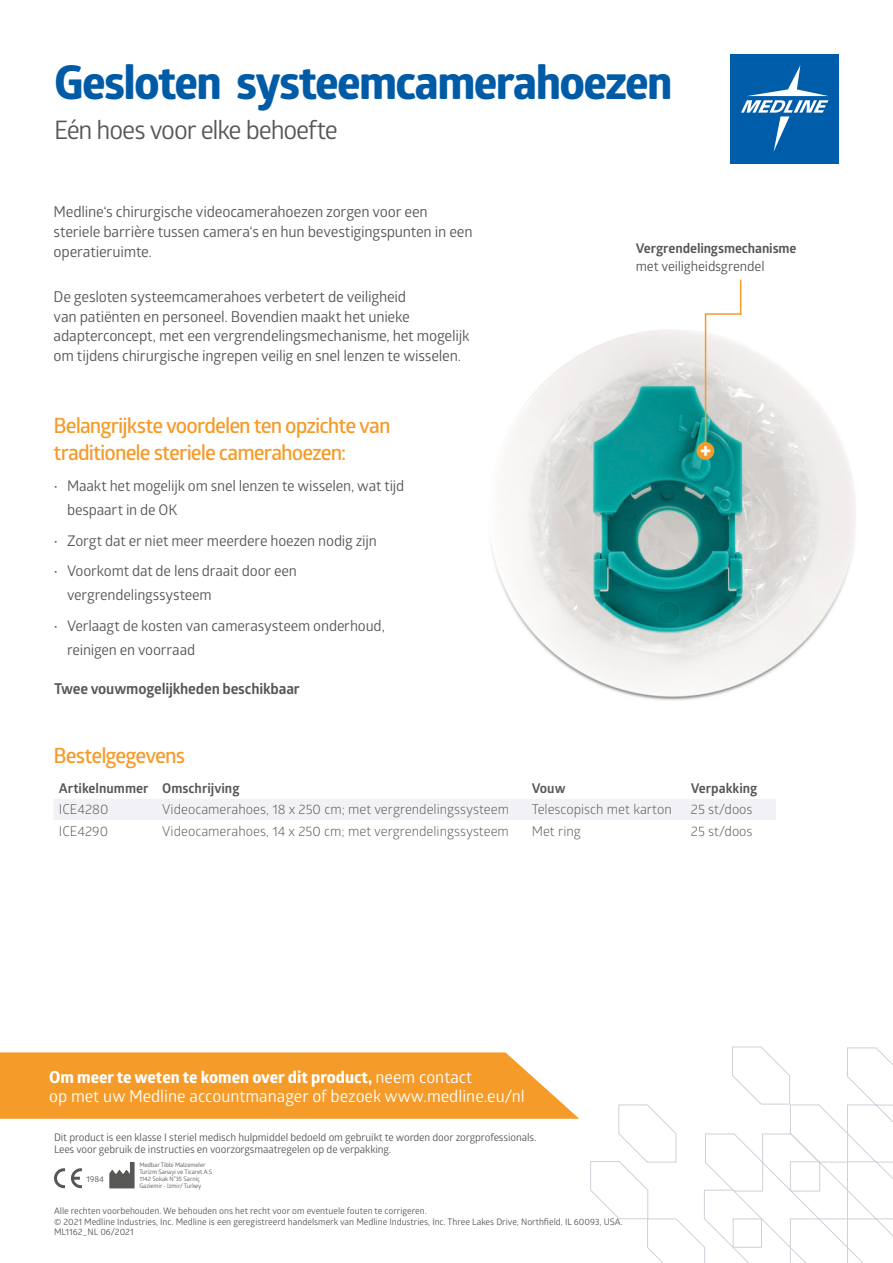
<style>
.page{position:relative;width:893px;height:1263px;background:#fff}
.page>*{position:absolute;margin:0;border:0;box-sizing:border-box;transform-origin:0 0}
.MEDLINE_-_Headline{font:700 46.5px "Globerx";letter-spacing:-.035em;color:#005ba7}
.MEDLINE_-_Headline-2{font:25.5px "Glober";letter-spacing:-.045em;color:#575756}
.t1{font:700 24.45px "Globerx";color:#fff}
.MEDLINE_-_Sub-Headli{font:600 21px/27px "Glober";letter-spacing:-.045em;color:#f59b2a}
.MEDLINE_-_CTA{font:16.5px "Glober";color:#fff}
.MEDLINE_-_CTA-2{font:700 16.5px "Globerx";color:#fff}
.MEDLINE_-_Body_-_bul{font:15px/19.5px "Glober";letter-spacing:-.015em;color:#575756}
.MEDLINE_-_Body_-_bul-2{font:700 15px "Glober";letter-spacing:-.01em;color:#575756}
.t2{font:14.7px/24px "Glober";letter-spacing:-.015em;color:#575756}
.t3{font:13.5px "Glober";color:#575756}
.MEDLINE_-_Body_-_bul-3{font:700 13.5px/18px "Glober";letter-spacing:-.01em;color:#575756}
.Table_Heads{font:700 13.5px "Glober";color:#575756}
.MEDLINE_-_Reference{font:10.5px/12px "Glober";letter-spacing:-.01em;color:#575756}
.t4{font:9px "Glober";color:#575756}
.MEDLINE_-_Reference-2{font:8.4px "Glober";color:#575756}
.MEDLINE_-_Reference-3{font:6.15px/7.1px "Glober";letter-spacing:-.01em;color:#575756}
.s1{font-weight:400}
.s2{font-family:"Glober";font-weight:400}
</style>
<div class="page">
<div style="left:731px;top:54px;width:108px;height:110px;background:#005da9"></div>
<svg style="left:741px;top:65px;width:88px;height:87px"></svg>
<div style="left:54px;top:799px;width:722px;height:21px;background:#f2f2f6"></div>
<img style="left:492px;top:329px;width:364px;height:371px">
<svg style="left:590px;top:1046px;width:303px;height:217px"></svg>
<svg style="left:0;top:1052px;width:579px;height:67px;background:#f5a239"></svg>
<div style="left:696px;top:442px;width:18px;height:18px;background:#f59b2a;border-radius:50%"></div>
<hr style="left:705px;top:313px;width:1px;height:132px;background:#f59b2a">
<hr style="left:706px;top:313px;width:35px;height:2px;background:#f59b2a">
<hr style="left:740px;top:280px;width:1px;height:35px;background:#f59b2a">
<svg style="left:71px;top:1168px;width:11px;height:20px"></svg>
<svg style="left:54px;top:1168px;width:11px;height:20px"></svg>
<svg style="left:109px;top:1162px;width:26px;height:26px"></svg>
<p class="MEDLINE_-_Headline" style="left:54px;top:49px;width:620px">Gesloten systeemcamerahoezen</p>
<p class="MEDLINE_-_Headline-2" style="left:54px;top:112px;width:285px">Eén hoes voor elke behoefte</p>
<p class="MEDLINE_-_Body_-_bul" style="left:54px;top:202px;width:420px">Medline‘s chirurgische videocamerahoezen zorgen voor een steriele barrière tussen camera‘s en hun bevestigingspunten in een operatieruimte.</p>
<p class="MEDLINE_-_Body_-_bul" style="left:54px;top:287px;width:417px">De gesloten systeemcamerahoes verbetert de veiligheid<br>van patiënten en personeel. Bovendien maakt het unieke adapterconcept, met een vergrendelingsmechanisme, het mogelijk om tijdens chirurgische ingrepen veilig en snel lenzen te wisselen.</p>
<p class="MEDLINE_-_Sub-Headli" style="left:54px;top:411px;width:339px">Belangrijkste voordelen ten opzichte van traditionele steriele camerahoezen:</p>
<p class="t2" style="left:67px;top:473px;width:339px;text-indent:-14px">• Maakt het mogelijk om snel lenzen te wisselen, wat tijd bespaart in de OK</p>
<p class="t2" style="left:54px;top:528px;width:325px">• Zorgt dat er niet meer meerdere hoezen nodig zijn</p>
<p class="t2" style="left:67px;top:558px;width:231px;text-indent:-14px">• Voorkomt dat de lens draait door een vergrendelingssysteem</p>
<p class="t2" style="left:67px;top:613px;width:319px;text-indent:-14px">• Verlaagt de kosten van camerasysteem onderhoud, reinigen en voorraad</p>
<p class="MEDLINE_-_Body_-_bul-2" style="left:54px;top:679px;width:247px">Twee vouwmogelijkheden beschikbaar</p>
<p class="MEDLINE_-_Body_-_bul-3" style="left:636px;top:239px;width:162px">Vergrendelingsmechanisme <span class="s1">met veiligheidsgrendel</span></p>
<p class="t1" style="left:700px;top:431px;width:13px">+</p>
<p class="MEDLINE_-_Sub-Headli" style="left:54px;top:741px;width:133px">Bestelgegevens</p>
<p class="Table_Heads" style="left:59px;top:779px;width:91px">Artikelnummer</p>
<p class="Table_Heads" style="left:162px;top:779px;width:79px">Omschrijving</p>
<p class="Table_Heads" style="left:532px;top:779px;width:35px">Vouw</p>
<p class="Table_Heads" style="left:691px;top:779px;width:68px">Verpakking</p>
<p class="t3" style="left:59px;top:800px;width:51px">ICE4280</p>
<p class="t3" style="left:162px;top:800px;width:348px">Videocamerahoes, 18 x 250 cm; met vergrendelingssysteem</p>
<p class="t3" style="left:532px;top:800px;width:141px">Telescopisch met karton</p>
<p class="t3" style="left:691px;top:800px;width:63px">25 st/doos</p>
<p class="t3" style="left:59px;top:821px;width:51px">ICE4290</p>
<p class="t3" style="left:162px;top:821px;width:348px">Videocamerahoes, 14 x 250 cm; met vergrendelingssysteem</p>
<p class="t3" style="left:532px;top:821px;width:51px">Met ring</p>
<p class="t3" style="left:691px;top:821px;width:63px">25 st/doos</p>
<p class="MEDLINE_-_CTA-2" style="left:49px;top:1065px;width:425px">Om meer te weten te komen over dit product, <span class="s2">neem contact</span></p>
<p class="MEDLINE_-_CTA" style="left:49px;top:1085px;width:477px">op met uw Medline accountmanager of bezoek www.medline.eu/nl</p>
<p class="MEDLINE_-_Reference" style="left:54px;top:1130px;width:484px">Dit product is een klasse I steriel medisch hulpmiddel bedoeld om gebruikt te worden door zorgprofessionals.<br>Lees voor gebruik de instructies en voorzorgsmaatregelen op de verpakking.</p>
<p class="MEDLINE_-_Reference-2" style="left:87px;top:1173px;width:19px">1984</p>
<p class="MEDLINE_-_Reference-3" style="left:139px;top:1160px;width:74px">Medbar Tibbi Malzemeler<br>Turizm Sanayi ve Ticaret A.S<br>1142 Sokak N°35 Sarniç</p>
<p class="MEDLINE_-_Reference-3" style="left:139px;top:1182px;width:64px">Gaziemir - Izmir/ Turkey</p>
<p class="t4" style="left:54px;top:1205px;width:374px">Alle rechten voorbehouden. We behouden ons het recht voor om eventuele fouten te corrigeren.</p>
<p class="t4" style="left:54px;top:1215px;width:570px">© 2021 Medline Industries, Inc. Medline is een geregistreerd handelsmerk van Medline Industries, Inc. Three Lakes Drive, Northfield, IL 60093, USA.</p>
<p class="t4" style="left:54px;top:1226px;width:81px">ML1162_NL 06/2021</p>
</div>
